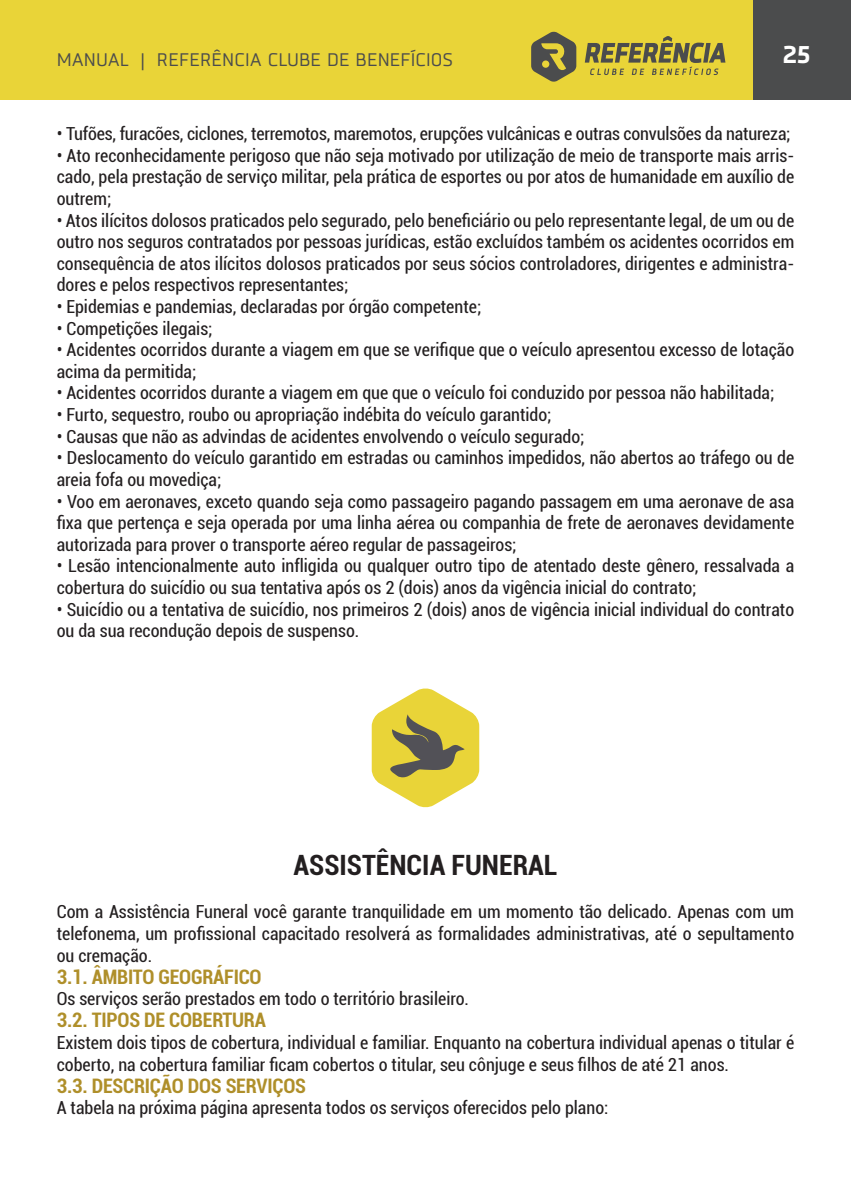
<style>
.page{position:relative;width:851px;height:1191px;background:#fff}
.page>*{position:absolute;margin:0;border:0;box-sizing:border-box;transform-origin:0 0}
.t1{font:700 condensed 28px "Roboto";color:#231f20}
.t2{font:700 24px "Sisco";color:#fff}
.t3{font:700 condensed 20px "Roboto";letter-spacing:-.01em;color:#af8f2a}
.t4{font:condensed 18px/21.6px "Roboto";color:#231f20}
.t5{font:18px "Sisco";color:#4b4c4d}
</style>
<div class="page">
<div style="left:0;top:0;width:850px;height:100px;background:#e9d438"></div>
<div style="left:753px;top:0;width:97px;height:99px;background:#4b4c4d"></div>
<svg style="left:584px;top:36px;width:141px;height:39px"></svg>
<svg style="left:531px;top:31px;width:45px;height:51px"></svg>
<svg style="left:371px;top:688px;width:108px;height:120px"></svg>
<p class="t5" style="left:57px;top:48px;width:398px">MANUAL | REFERÊNCIA CLUBE DE BENEFÍCIOS</p>
<h2 class="t2" style="left:782px;top:39px;width:29px">25</h2>
<p class="t4" style="left:57px;top:122px;width:735px">• Tufões, furacões, ciclones, terremotos, maremotos, erupções vulcânicas e outras convulsões da natureza;</p>
<p class="t4" style="left:57px;top:144px;width:739px;text-align:justify">• Ato reconhecidamente perigoso que não seja motivado por utilização de meio de transporte mais arris&shy;cado, pela prestação de serviço militar, pela prática de esportes ou por atos de humanidade em auxílio de outrem;</p>
<p class="t4" style="left:57px;top:209px;width:739px;text-align:justify">• Atos ilícitos dolosos praticados pelo segurado, pelo beneficiário ou pelo representante legal, de um ou de outro nos seguros contratados por pessoas jurídicas, estão excluídos também os acidentes ocorridos em consequência de atos ilícitos dolosos praticados por seus sócios controladores, dirigentes e administra&shy;dores e pelos respectivos representantes;</p>
<p class="t4" style="left:57px;top:295px;width:426px">• Epidemias e pandemias, declaradas por órgão competente;</p>
<p class="t4" style="left:57px;top:317px;width:157px">• Competições ilegais;</p>
<p class="t4" style="left:57px;top:338px;width:739px">• Acidentes ocorridos durante a viagem em que se verifique que o veículo apresentou excesso de lotação acima da permitida;</p>
<p class="t4" style="left:57px;top:382px;width:718px">• Acidentes ocorridos durante a viagem em que que o veículo foi conduzido por pessoa não habilitada;</p>
<p class="t4" style="left:57px;top:403px;width:496px">• Furto, sequestro, roubo ou apropriação indébita do veículo garantido;</p>
<p class="t4" style="left:57px;top:425px;width:529px">• Causas que não as advindas de acidentes envolvendo o veículo segurado;</p>
<p class="t4" style="left:57px;top:446px;width:739px">• Deslocamento do veículo garantido em estradas ou caminhos impedidos, não abertos ao tráfego ou de areia fofa ou movediça;</p>
<p class="t4" style="left:57px;top:490px;width:739px;text-align:justify">• Voo em aeronaves, exceto quando seja como passageiro pagando passagem em uma aeronave de asa fixa que pertença e seja operada por uma linha aérea ou companhia de frete de aeronaves devidamente autorizada para prover o transporte aéreo regular de passageiros;</p>
<p class="t4" style="left:57px;top:554px;width:739px">• Lesão intencionalmente auto infligida ou qualquer outro tipo de atentado deste gênero, ressalvada a cobertura do suicídio ou sua tentativa após os 2 (dois) anos da vigência inicial do contrato;</p>
<p class="t4" style="left:57px;top:598px;width:738px">• Suicídio ou a tentativa de suicídio, nos primeiros 2 (dois) anos de vigência inicial individual do contrato ou da sua recondução depois de suspenso.</p>
<p class="t1" style="left:293px;top:845px;width:265px">ASSISTÊNCIA FUNERAL</p>
<p class="t4" style="left:57px;top:900px;width:738px;text-align:justify">Com a Assistência Funeral você garante tranquilidade em um momento tão delicado. Apenas com um telefonema, um profissional capacitado resolverá as formalidades administrativas, até o sepultamento ou cremação.</p>
<p class="t3" style="left:57px;top:962px;width:206px">3.1. ÂMBITO GEOGRÁFICO</p>
<p class="t4" style="left:57px;top:987px;width:413px">Os serviços serão prestados em todo o território brasileiro.</p>
<p class="t3" style="left:57px;top:1006px;width:211px">3.2. TIPOS DE COBERTURA</p>
<p class="t4" style="left:57px;top:1031px;width:739px">Existem dois tipos de cobertura, individual e familiar. Enquanto na cobertura individual apenas o titular é coberto, na cobertura familiar ficam cobertos o titular, seu cônjuge e seus filhos de até 21 anos.</p>
<p class="t3" style="left:57px;top:1071px;width:251px">3.3. DESCRIÇÃO DOS SERVIÇOS</p>
<p class="t4" style="left:57px;top:1096px;width:553px">A tabela na próxima página apresenta todos os serviços oferecidos pelo plano:</p>
</div>
